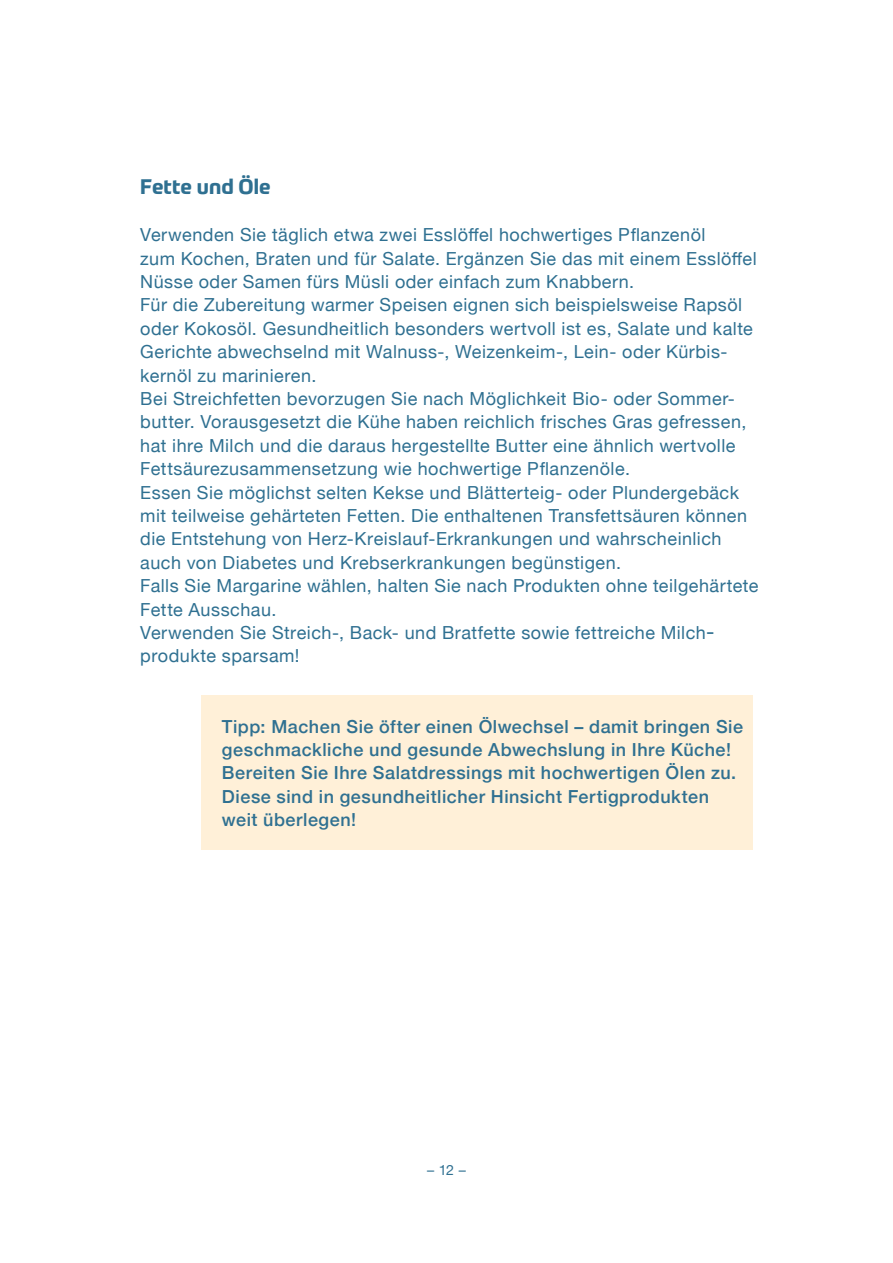
<style>
.page{position:relative;width:893px;height:1263px;background:#fff}
.page>*{position:absolute;margin:0;border:0;box-sizing:border-box;transform-origin:0 0}
.t1{font:700 20.7px "Prometo";color:#2f7091}
.t2{font:18px/23.4px "Helvetica Neue";letter-spacing:.025em;color:#2f7091}
.t3{font:500 18px/23.4px "Helvetica Neue";letter-spacing:.03em;color:#2f7091}
.t4{font:14.25px "Helvetica Neue";color:#2f7091}
</style>
<div class="page">
<div style="left:202px;top:695px;width:551px;height:155px;background:#fff0d8"></div>
<p class="t1" style="left:140px;top:174px;width:132px">Fette und Öle</p>
<p class="t2" style="left:140px;top:224px;width:619px">Verwenden Sie täglich etwa zwei Esslöffel hochwertiges Pflanzenöl<br>zum Kochen, Braten und für Salate. Ergänzen Sie das mit einem Esslöffel Nüsse oder Samen fürs Müsli oder einfach zum Knabbern.<br>Für die Zubereitung warmer Speisen eignen sich beispielsweise Rapsöl oder Kokosöl. Gesundheitlich besonders wertvoll ist es, Salate und kalte Gerichte abwechselnd mit Walnuss-, Weizenkeim-, Lein- oder Kürbis&shy;kernöl zu marinieren.<br>Bei Streichfetten bevorzugen Sie nach Möglichkeit Bio- oder Sommer&shy;butter. Vorausgesetzt die Kühe haben reichlich frisches Gras gefressen, hat ihre Milch und die daraus hergestellte Butter eine ähnlich wertvolle Fettsäurezusammensetzung wie hochwertige Pflanzenöle.<br>Essen Sie möglichst selten Kekse und Blätterteig- oder Plundergebäck mit teilweise gehärteten Fetten. Die enthaltenen Transfettsäuren können die Entstehung von Herz-Kreislauf-Erkrankungen und wahrscheinlich auch von Diabetes und Krebserkrankungen begünstigen.<br>Falls Sie Margarine wählen, halten Sie nach Produkten ohne teilgehärtete Fette Ausschau.<br>Verwenden Sie Streich-, Back- und Bratfette sowie fettreiche Milch&shy;produkte sparsam!</p>
<p class="t3" style="left:222px;top:714px;width:523px">Tipp: Machen Sie öfter einen Ölwechsel – damit bringen Sie geschmackliche und gesunde Abwechslung in Ihre Küche!<br>Bereiten Sie Ihre Salatdressings mit hochwertigen Ölen zu.<br>Diese sind in gesundheitlicher Hinsicht Fertigprodukten weit überlegen!</p>
<p class="t4" style="left:427px;top:1160px;width:40px">– 12 –</p>
</div>
